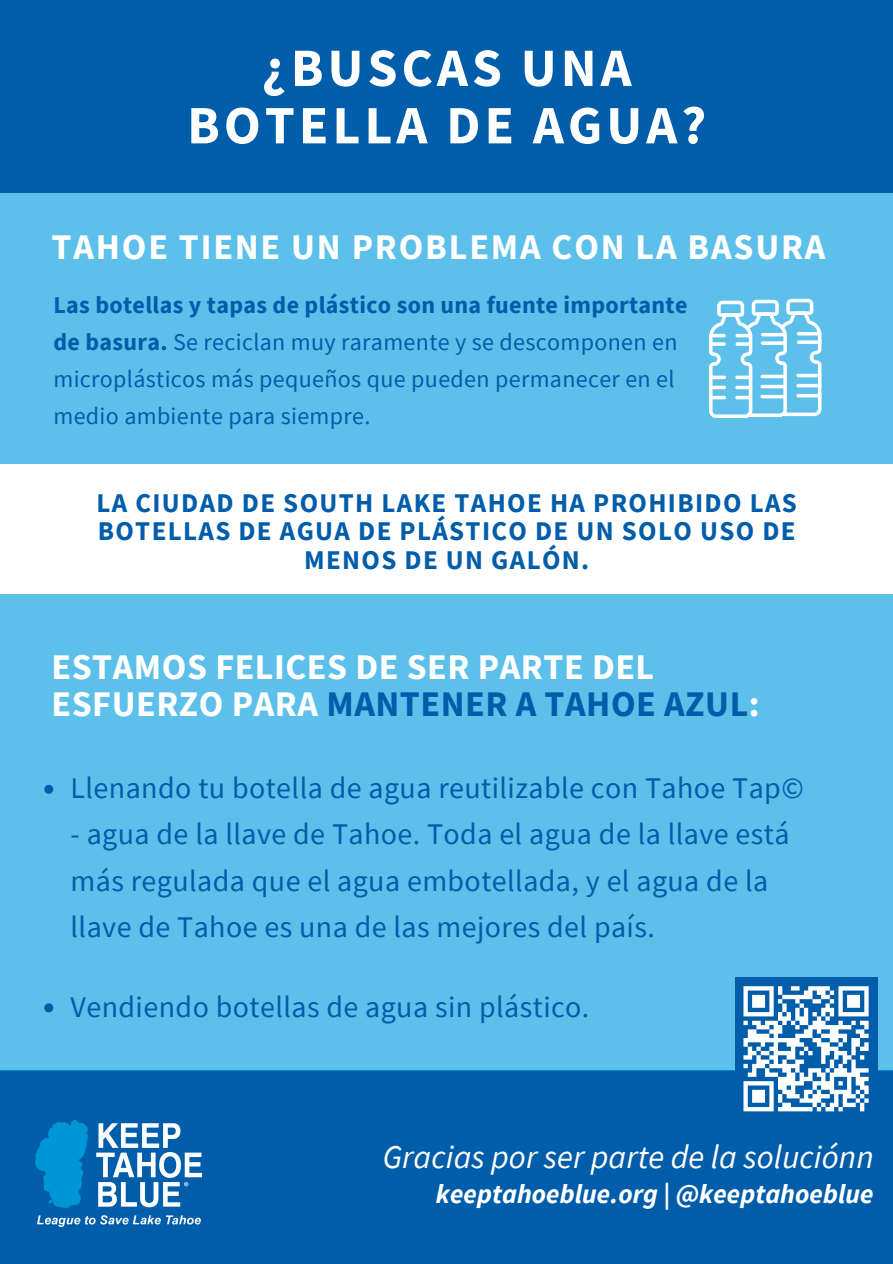
<style>
.page{position:relative;width:893px;height:1264px;background:#fff}
.page>*{position:absolute;margin:0;border:0;box-sizing:border-box;transform-origin:0 0}
.t1{font:700 54px/57.3px "Source Sans Pro";letter-spacing:.075em;color:#fff;text-align:center}
.t2{font:700 36px/37.2px "Source Sans Pro";letter-spacing:.015em;color:#fff}
.t3{font:700 36px "Source Sans Pro";letter-spacing:.05em;color:#fff}
.t4{font:italic 33px "Source Sans Pro";color:#fff}
.t5{font:30px/46.2px "Source Sans Pro";letter-spacing:.015em;color:#005daa}
.t6{font:700 27px/28.2px "Source Sans Pro";letter-spacing:.05em;color:#005daa;text-align:center}
.t7{font:italic 700 27px "Source Sans Pro";color:#fff}
.t8{font:24px/37.2px "Source Sans Pro";letter-spacing:.015em;color:#005daa}
.s1{font-weight:700}
.s2{color:#005daa}
</style>
<div class="page">
<div style="left:0;top:1070px;width:892px;height:193px;background:#005daa"></div>
<div style="left:0;top:594px;width:892px;height:476px;background:#5cc0eb"></div>
<div style="left:0;top:193px;width:892px;height:271px;background:#5cc0eb"></div>
<div style="left:0;top:0;width:892px;height:193px;background:#005daa"></div>
<img style="left:36px;top:1120px;width:165px;height:107px">
<div style="left:734px;top:977px;width:143px;height:142px;background:#005daa"></div>
<svg style="left:743px;top:986px;width:126px;height:126px"></svg>
<svg style="left:709px;top:299px;width:112px;height:119px"></svg>
<hr style="left:796px;top:374px;width:25px;height:3px;background:#fff;border-radius:2px">
<hr style="left:796px;top:384px;width:25px;height:3px;background:#fff;border-radius:2px">
<hr style="left:796px;top:394px;width:25px;height:3px;background:#fff;border-radius:2px">
<hr style="left:796px;top:332px;width:25px;height:3px;background:#fff;border-radius:2px">
<svg style="left:796px;top:340px;width:25px;height:4px"></svg>
<svg style="left:44px;top:784px;width:9px;height:9px"></svg>
<svg style="left:44px;top:1003px;width:9px;height:9px"></svg>
<p class="t1" style="left:187px;top:38px;width:520px">¿BUSCAS UNA<br>BOTELLA DE AGUA?</p>
<p class="t3" style="left:52px;top:223px;width:775px">TAHOE TIENE UN PROBLEMA CON LA BASURA</p>
<p class="t8" style="left:53px;top:286px;width:635px"><span class="s1">Las botellas y tapas de plástico son una fuente importante de basura.</span> Se reciclan muy raramente y se descomponen en microplásticos más pequeños que pueden permanecer en el medio ambiente para siempre.</p>
<h2 class="t6" style="left:96px;top:488px;width:701px">LA CIUDAD DE SOUTH LAKE TAHOE HA PROHIBIDO LAS<br>BOTELLAS DE AGUA DE PLÁSTICO DE UN SOLO USO DE<br>MENOS DE UN GALÓN.</h2>
<h2 class="t2" style="left:52px;top:647px;width:709px">ESTAMOS FELICES DE SER PARTE DEL<br>ESFUERZO PARA <span class="s2">MANTENER A TAHOE AZUL</span>:</h2>
<h3 class="t5" style="left:71px;top:764px;width:734px">Llenando tu botella de agua reutilizable con Tahoe Tap©</h3>
<h3 class="t5" style="left:71px;top:810px;width:720px">- agua de la llave de Tahoe. Toda el agua de la llave está más regulada que el agua embotellada, y el agua de la llave de Tahoe es una de las mejores del país.</h3>
<p class="t5" style="left:71px;top:983px;width:520px">Vendiendo botellas de agua sin plástico.</p>
<p class="t4" style="left:382px;top:1135px;width:492px">Gracias por ser parte de la soluciónn</p>
<p class="t7" style="left:436px;top:1176px;width:439px">keeptahoeblue.org | @keeptahoeblue</p>
</div>
